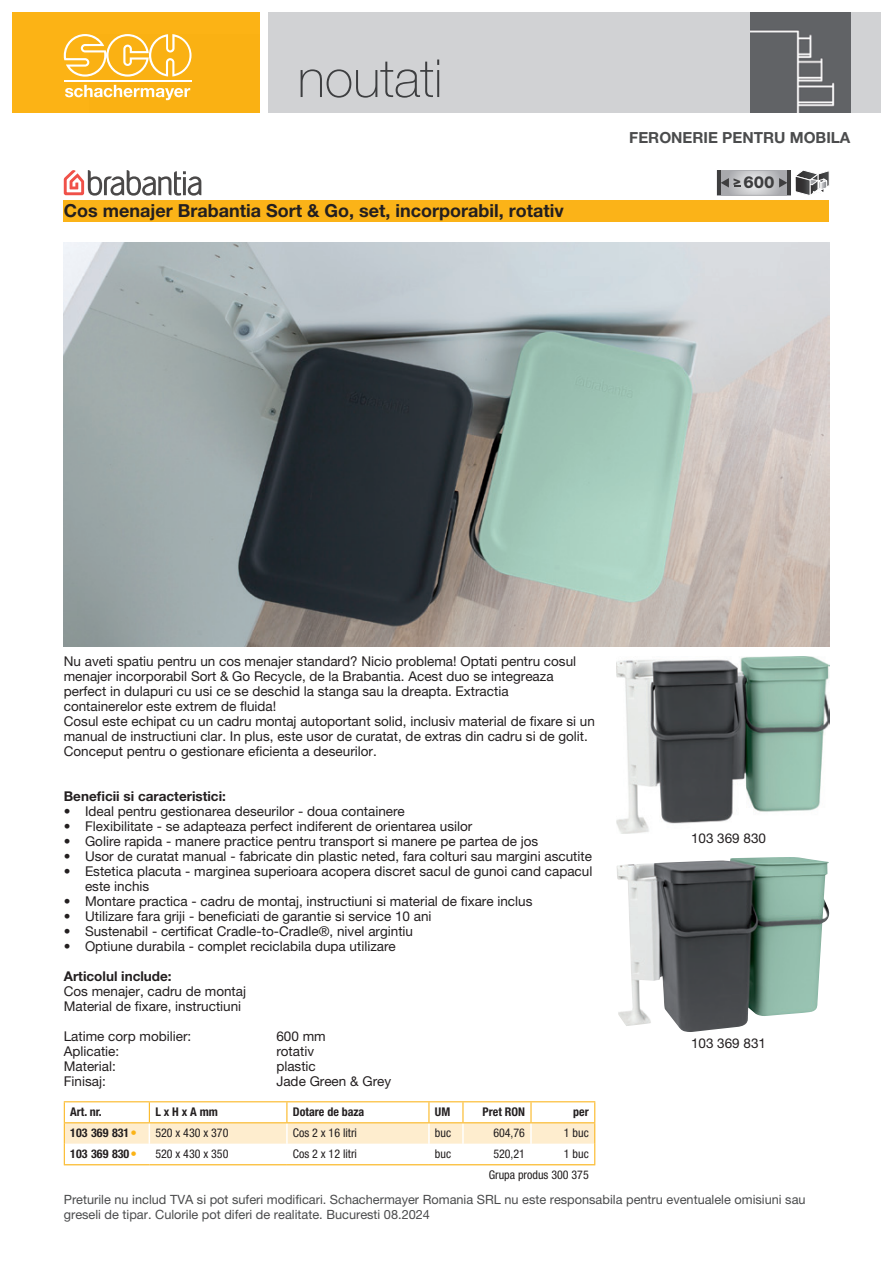
<style>
.page{position:relative;width:893px;height:1263px;background:#fff}
.page>*{position:absolute;margin:0;border:0;box-sizing:border-box;transform-origin:0 0}
.t1{font:100 52.5px "Helvetica Neue LT Pro";color:#4b4c4d}
.ProduktgruppeName{font:700 18px "Helvetica Neue LT Pro";color:#231f20}
.t2{font:800 16.5px "Helvetica Neue LT Pro";color:#3e3e3f}
.t3{font:700 15.3px "Helvetica Neue LT Pro";color:#4b4c4d}
.ProduktblockAbsatz{font:13.5px/15px "Helvetica Neue LT Pro";color:#231f20}
.ProduktblockMerkmale{font:13.5px "Helvetica Neue LT Pro";color:#231f20}
.ProduktblockAbsatz-2{font:700 13.5px "Helvetica Neue LT Pro";color:#231f20}
.t4{font:12.75px/14.4px "Helvetica Neue LT Pro";color:#4b4c4d}
.TabellenZelleLinks{font:condensed 12px "Helvetica Neue LT Pro";color:#231f20}
.TabellenKopfLinks{font:700 condensed 12px "Helvetica Neue LT Pro";color:#231f20}
.TabellenZelleRechts{font:condensed 12px "Helvetica Neue LT Pro";color:#231f20}
.TabellenZelleArtNr{font:700 condensed 12px "Helvetica Neue LT Pro";color:#231f20}
.TabellenFuss{font:condensed 12px "Helvetica Neue LT Pro";color:#231f20}
.TabellenKopfRechts{font:700 condensed 12px "Helvetica Neue LT Pro";color:#231f20}
.TabellenZelleArtNr-2{font:4.5px "Webdings";color:#fbb316}
</style>
<div class="page">
<div style="left:13px;top:13px;width:246px;height:100px;background:#fcb315"></div>
<div style="left:89px;top:34px;width:170px;height:79px;background:#fab113"></div>
<div style="left:268px;top:13px;width:612px;height:100px;background:#d1d2d4"></div>
<svg style="left:64px;top:34px;width:128px;height:43px;background:#fbc248"></svg>
<svg style="left:65px;top:85px;width:125px;height:15px"></svg>
<hr style="left:64px;top:81px;width:128px;height:1px;background:#fff">
<img style="left:750px;top:13px;width:100px;height:100px">
<svg style="left:717px;top:170px;width:112px;height:26px;background:#a9aaac"></svg>
<hr style="left:64px;top:1101px;width:85px;height:1px;background:#fbb316">
<hr style="left:149px;top:1101px;width:138px;height:1px;background:#fbb316">
<hr style="left:287px;top:1101px;width:142px;height:1px;background:#fbb316">
<hr style="left:429px;top:1101px;width:34px;height:1px;background:#fbb316">
<svg style="left:64px;top:1102px;width:531px;height:64px"></svg>
<hr style="left:463px;top:1101px;width:68px;height:1px;background:#fbb316">
<hr style="left:531px;top:1101px;width:64px;height:1px;background:#fbb316">
<hr style="left:463px;top:1122px;width:68px;height:1px;background:#fbb316">
<hr style="left:531px;top:1122px;width:64px;height:1px;background:#fbb316">
<hr style="left:64px;top:1164px;width:85px;height:1px;background:#fbb316">
<hr style="left:149px;top:1164px;width:138px;height:1px;background:#fbb316">
<hr style="left:287px;top:1164px;width:142px;height:1px;background:#fbb316">
<hr style="left:429px;top:1164px;width:34px;height:1px;background:#fbb316">
<hr style="left:463px;top:1164px;width:68px;height:1px;background:#fbb316">
<hr style="left:531px;top:1164px;width:64px;height:1px;background:#fbb316">
<div style="left:64px;top:200px;width:765px;height:21px;background:#fbb318"></div>
<svg style="left:64px;top:170px;width:137px;height:26px"></svg>
<img style="left:617px;top:657px;width:212px;height:176px">
<img style="left:617px;top:857px;width:212px;height:175px">
<img style="left:64px;top:242px;width:765px;height:404px">
<h1 class="t1" style="left:298px;top:48px;width:146px">noutati</h1>
<p class="ProduktgruppeName" style="left:64px;top:199px;width:501px">Cos menajer Brabantia Sort &amp; Go, set, incorporabil, rotativ</p>
<p class="t3" style="left:629px;top:128px;width:223px">FERONERIE PENTRU MOBILA</p>
<p class="t2" style="left:733px;top:172px;width:43px"><sup>&gt;</sup> 600</p>
<p class="ProduktblockAbsatz" style="left:64px;top:654px;width:514px">Nu aveti spatiu pentru un cos menajer standard? Nicio problema! Optati pentru cosul menajer incorporabil Sort &amp; Go Recycle, de la Brabantia. Acest duo se integreaza perfect in dulapuri cu usi ce se deschid la stanga sau la dreapta. Extractia</p>
<p class="ProduktblockAbsatz" style="left:64px;top:699px;width:214px">containerelor este extrem de fluida!</p>
<p class="ProduktblockAbsatz" style="left:64px;top:714px;width:533px">Cosul este echipat cu un cadru montaj autoportant solid, inclusiv material de fixare si un manual de instructiuni clar. In plus, este usor de curatat, de extras din cadru si de golit.<br>Conceput pentru o gestionare eficienta a deseurilor.</p>
<p class="ProduktblockAbsatz-2" style="left:64px;top:788px;width:164px">Beneficii si caracteristici:</p>
<p class="ProduktblockAbsatz" style="left:64px;top:804px;width:343px">• Ideal pentru gestionarea deseurilor - doua containere</p>
<p class="ProduktblockAbsatz" style="left:64px;top:819px;width:410px">• Flexibilitate - se adapteaza perfect indiferent de orientarea usilor</p>
<p class="ProduktblockAbsatz" style="left:64px;top:834px;width:476px">• Golire rapida - manere practice pentru transport si manere pe partea de jos</p>
<p class="ProduktblockAbsatz" style="left:64px;top:849px;width:530px">• Usor de curatat manual - fabricate din plastic neted, fara colturi sau margini ascutite</p>
<p class="ProduktblockAbsatz" style="left:85px;top:864px;width:509px;text-indent:-21px">• Estetica placuta - marginea superioara acopera discret sacul de gunoi cand capacul este inchis</p>
<p class="ProduktblockAbsatz" style="left:64px;top:894px;width:470px">• Montare practica - cadru de montaj, instructiuni si material de fixare inclus</p>
<p class="ProduktblockAbsatz" style="left:64px;top:909px;width:369px">• Utilizare fara griji - beneficiati de garantie si service 10 ani</p>
<p class="ProduktblockAbsatz" style="left:64px;top:924px;width:351px">• Sustenabil - certificat Cradle-to-Cradle®, nivel argintiu</p>
<p class="ProduktblockAbsatz" style="left:64px;top:939px;width:334px">• Optiune durabila - complet reciclabila dupa utilizare</p>
<p class="ProduktblockAbsatz-2" style="left:64px;top:968px;width:109px">Articolul include:</p>
<p class="ProduktblockAbsatz" style="left:64px;top:984px;width:184px">Cos menajer, cadru de montaj</p>
<p class="ProduktblockAbsatz" style="left:64px;top:999px;width:179px">Material de fixare, instructiuni</p>
<p class="ProduktblockMerkmale" style="left:64px;top:1028px;width:129px">Latime corp mobilier:</p>
<p class="ProduktblockMerkmale" style="left:276px;top:1028px;width:51px">600 mm</p>
<p class="ProduktblockMerkmale" style="left:64px;top:1043px;width:57px">Aplicatie:</p>
<p class="ProduktblockMerkmale" style="left:276px;top:1043px;width:39px">rotativ</p>
<p class="ProduktblockMerkmale" style="left:64px;top:1058px;width:54px">Material:</p>
<p class="ProduktblockMerkmale" style="left:276px;top:1058px;width:41px">plastic</p>
<p class="ProduktblockMerkmale" style="left:64px;top:1073px;width:43px">Finisaj:</p>
<p class="ProduktblockMerkmale" style="left:276px;top:1073px;width:116px">Jade Green &amp; Grey</p>
<p class="TabellenKopfLinks" style="left:70px;top:1105px;width:33px">Art. nr.</p>
<p class="TabellenKopfLinks" style="left:155px;top:1105px;width:64px">L x H x A mm</p>
<p class="TabellenKopfLinks" style="left:293px;top:1105px;width:73px">Dotare de baza</p>
<p class="TabellenKopfLinks" style="left:435px;top:1105px;width:17px">UM</p>
<p class="TabellenKopfRechts" style="left:483px;top:1105px;width:44px">Pret RON</p>
<p class="TabellenKopfRechts" style="left:573px;top:1105px;width:17px">per</p>
<p class="TabellenZelleArtNr" style="left:70px;top:1126px;width:61px">103 369 831</p>
<p class="TabellenZelleArtNr-2" style="left:132px;top:1131px;width:6px">■</p>
<p class="TabellenZelleLinks" style="left:155px;top:1126px;width:75px">520 x 430 x 370</p>
<p class="TabellenZelleLinks" style="left:293px;top:1126px;width:66px">Cos 2 x 16 litri</p>
<p class="TabellenZelleLinks" style="left:435px;top:1126px;width:18px">buc</p>
<p class="TabellenZelleRechts" style="left:493px;top:1126px;width:33px">604,76</p>
<p class="TabellenZelleRechts" style="left:564px;top:1126px;width:26px">1 buc</p>
<p class="TabellenZelleArtNr" style="left:70px;top:1147px;width:61px">103 369 830</p>
<p class="TabellenZelleArtNr-2" style="left:132px;top:1152px;width:6px">■</p>
<p class="TabellenZelleLinks" style="left:155px;top:1147px;width:75px">520 x 430 x 350</p>
<p class="TabellenZelleLinks" style="left:293px;top:1147px;width:66px">Cos 2 x 12 litri</p>
<p class="TabellenZelleLinks" style="left:435px;top:1147px;width:18px">buc</p>
<p class="TabellenZelleRechts" style="left:493px;top:1147px;width:33px">520,21</p>
<p class="TabellenZelleRechts" style="left:564px;top:1147px;width:26px">1 buc</p>
<p class="TabellenFuss" style="left:489px;top:1168px;width:102px">Grupa produs 300 375</p>
<p class="ProduktblockMerkmale" style="left:691px;top:830px;width:77px">103 369 830</p>
<p class="ProduktblockMerkmale" style="left:691px;top:1035px;width:77px">103 369 831</p>
<p class="t4" style="left:64px;top:1192px;width:743px">Preturile nu includ TVA si pot suferi modificari. Schachermayer Romania SRL nu este responsabila pentru eventualele omisiuni sau greseli de tipar. Culorile pot diferi de realitate. Bucuresti 08.2024</p>
</div>
